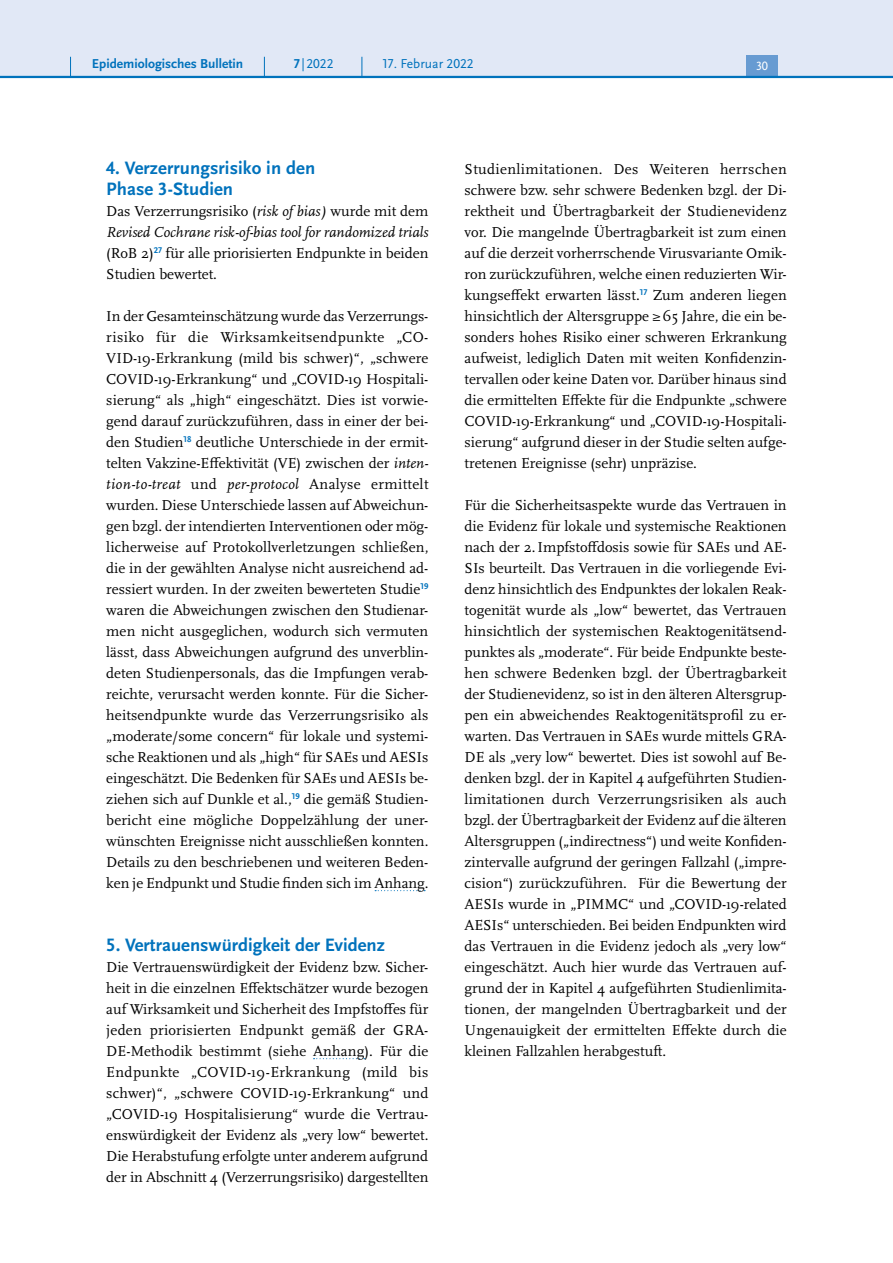
<style>
.page{position:relative;width:893px;height:1263px;background:#fff}
.page>*{position:absolute;margin:0;border:0;box-sizing:border-box;transform-origin:0 0}
.t1{font:700 18.75px/21px "Scala Sans Pro";letter-spacing:.005em;color:#0072bc}
.P_-_Fließtext{font:15px/21px "Scala Pro";color:#000;text-align:justify}
.t2{font:700 13.5px "Scala Sans Pro";color:#0072bc}
.t3{font:13.5px "Scala Sans Pro";color:#0072bc}
.t4{font:12.45px "Scala Sans Pro";color:#fff}
.s1{font-weight:700}
.s2{font-style:italic}
</style>
<div class="page">
<svg style="left:375px;top:890px;width:50px;height:1px"></svg>
<svg style="left:314px;top:1058px;width:51px;height:1px"></svg>
<div style="left:0;top:0;width:893px;height:77px;background:#e1e8f6"></div>
<div style="left:746px;top:55px;width:32px;height:21px;background:#679bd2"></div>
<hr style="left:0;top:76px;width:893px;height:2px;background:#0072bc">
<svg style="left:70px;top:57px;width:1px;height:19px"></svg>
<svg style="left:264px;top:57px;width:1px;height:19px"></svg>
<svg style="left:362px;top:57px;width:1px;height:19px"></svg>
<p class="t2" style="left:92px;top:55px;width:153px">Epidemiologisches Bulletin</p>
<p class="t3" style="left:294px;top:55px;width:41px"><span class="s1">7</span> |2022</p>
<p class="t3" style="left:383px;top:55px;width:93px">17. Februar 2022</p>
<p class="t4" style="left:756px;top:59px;width:14px">30</p>
<h3 class="t1" style="left:106px;top:157px;width:210px">4. Verzerrungsrisiko in den<br>Phase 3-Studien</h3>
<p class="P_-_Fließtext" style="left:106px;top:200px;width:324px">Das Verzerrungsrisiko (<span class="s2">risk of bias)</span> wurde mit dem <span class="s2">Revised Cochrane risk-of-bias tool for randomized trials </span>(RoB 2)<sup>27</sup> für alle priorisierten Endpunkte in beiden Studien bewertet.</p>
<p class="P_-_Fließtext" style="left:106px;top:305px;width:324px">In der Gesamteinschätzung wurde das Verzerrungs&shy;risiko für die Wirksamkeitsendpunkte „CO-VID-19-Erkrankung (mild bis schwer)“, „schwere COVID-19-Erkrankung“ und „COVID-19 Hospitali&shy;sierung“ als „high“ eingeschätzt. Dies ist vorwie&shy;gend darauf zurückzuführen, dass in einer der bei&shy;den Studien<sup>18</sup> deutliche Unterschiede in der ermit&shy;telten Vakzine-Effektivität (VE) zwischen der <span class="s2">inten&shy;tion-to-treat</span> und <span class="s2">per-protocol</span> Analyse ermittelt wurden. Diese Unterschiede lassen auf Abweichun&shy;gen bzgl. der intendierten Interventionen oder mög&shy;licherweise auf Protokollverletzungen schließen, die in der gewählten Analyse nicht ausreichend ad&shy;ressiert wurden. In der zweiten bewerteten Studie<sup>19 </sup>waren die Abweichungen zwischen den Studienar&shy;men nicht ausgeglichen, wodurch sich vermuten lässt, dass Abweichungen aufgrund des unverblin&shy;deten Studienpersonals, das die Impfungen verab&shy;reichte, verursacht werden konnte. Für die Sicher&shy;heitsendpunkte wurde das Verzerrungsrisiko als „moderate/some concern“ für lokale und systemi&shy;sche Reaktionen und als „high“ für SAEs und AESIs eingeschätzt. Die Bedenken für SAEs und AESIs be&shy;ziehen sich auf Dunkle et al.,<sup>19</sup> die gemäß Studien&shy;bericht eine mögliche Doppelzählung der uner&shy;wünschten Ereignisse nicht ausschließen konnten.<br>Details zu den beschriebenen und weiteren Beden&shy;ken je Endpunkt und Studie finden sich im Anhang.</p>
<h3 class="t1" style="left:106px;top:934px;width:280px">5. Vertrauenswürdigkeit der Evidenz</h3>
<p class="P_-_Fließtext" style="left:106px;top:956px;width:324px">Die Vertrauenswürdigkeit der Evidenz bzw. Sicher&shy;heit in die einzelnen Effektschätzer wurde bezogen auf Wirksamkeit und Sicherheit des Impfstoffes für jeden priorisierten Endpunkt gemäß der GRA-DE-Methodik bestimmt (siehe Anhang). Für die Endpunkte „COVID-19-Erkrankung (mild bis schwer)“, „schwere COVID-19-Erkrankung“ und „COVID-19 Hospitalisierung“ wurde die Vertrau&shy;enswürdigkeit der Evidenz als „very low“ bewertet.<br>Die Herabstufung erfolgte unter anderem aufgrund der in Abschnitt 4 (Verzerrungsrisiko) dargestellten</p>
<p class="P_-_Fließtext" style="left:465px;top:158px;width:324px">Studienlimitationen. Des Weiteren herrschen schwere bzw. sehr schwere Bedenken bzgl. der Di&shy;rektheit und Übertragbarkeit der Studienevidenz vor. Die mangelnde Übertragbarkeit ist zum einen auf die derzeit vorherrschende Virusvariante Omik&shy;ron zurückzuführen, welche einen reduzierten Wir&shy;kungseffekt erwarten lässt.<sup>17</sup> Zum anderen liegen hinsichtlich der Altersgruppe ≥65 Jahre, die ein be&shy;sonders hohes Risiko einer schweren Erkrankung aufweist, lediglich Daten mit weiten Konfidenzin&shy;tervallen oder keine Daten vor. Darüber hinaus sind die ermittelten Effekte für die Endpunkte „schwere COVID-19-Erkrankung“ und „COVID-19-Hospitali&shy;sierung“ aufgrund dieser in der Studie selten aufge&shy;tretenen Ereignisse (sehr) unpräzise.</p>
<p class="P_-_Fließtext" style="left:465px;top:494px;width:324px">Für die Sicherheitsaspekte wurde das Vertrauen in die Evidenz für lokale und systemische Reaktionen nach der 2.Impfstoffdosis sowie für SAEs und AE-SIs beurteilt. Das Vertrauen in die vorliegende Evi&shy;denz hinsichtlich des Endpunktes der lokalen Reak&shy;togenität wurde als „low“ bewertet, das Vertrauen hinsichtlich der systemischen Reaktogenitätsend&shy;punktes als „moderate“. Für beide Endpunkte beste&shy;hen schwere Bedenken bzgl. der Übertragbarkeit der Studienevidenz, so ist in den älteren Altersgrup&shy;pen ein abweichendes Reaktogenitätsprofil zu er&shy;warten. Das Vertrauen in SAEs wurde mittels GRA-DE als „very low“ bewertet. Dies ist sowohl auf Be&shy;denken bzgl. der in Kapitel 4 aufgeführten Studien&shy;limitationen durch Verzerrungsrisiken als auch bzgl. der Übertragbarkeit der Evidenz auf die älteren Altersgruppen („indirectness“) und weite Konfiden&shy;zintervalle aufgrund der geringen Fallzahl („impre&shy;cision“) zurückzuführen. Für die Bewertung der AESIs wurde in „PIMMC“ und „COVID-19-related AESIs“ unterschieden. Bei beiden Endpunkten wird das Vertrauen in die Evidenz jedoch als „very low“ eingeschätzt. Auch hier wurde das Vertrauen auf&shy;grund der in Kapitel 4 aufgeführten Studienlimita&shy;tionen, der mangelnden Übertragbarkeit und der Ungenauigkeit der ermittelten Effekte durch die kleinen Fallzahlen herabgestuft.</p>
</div>
